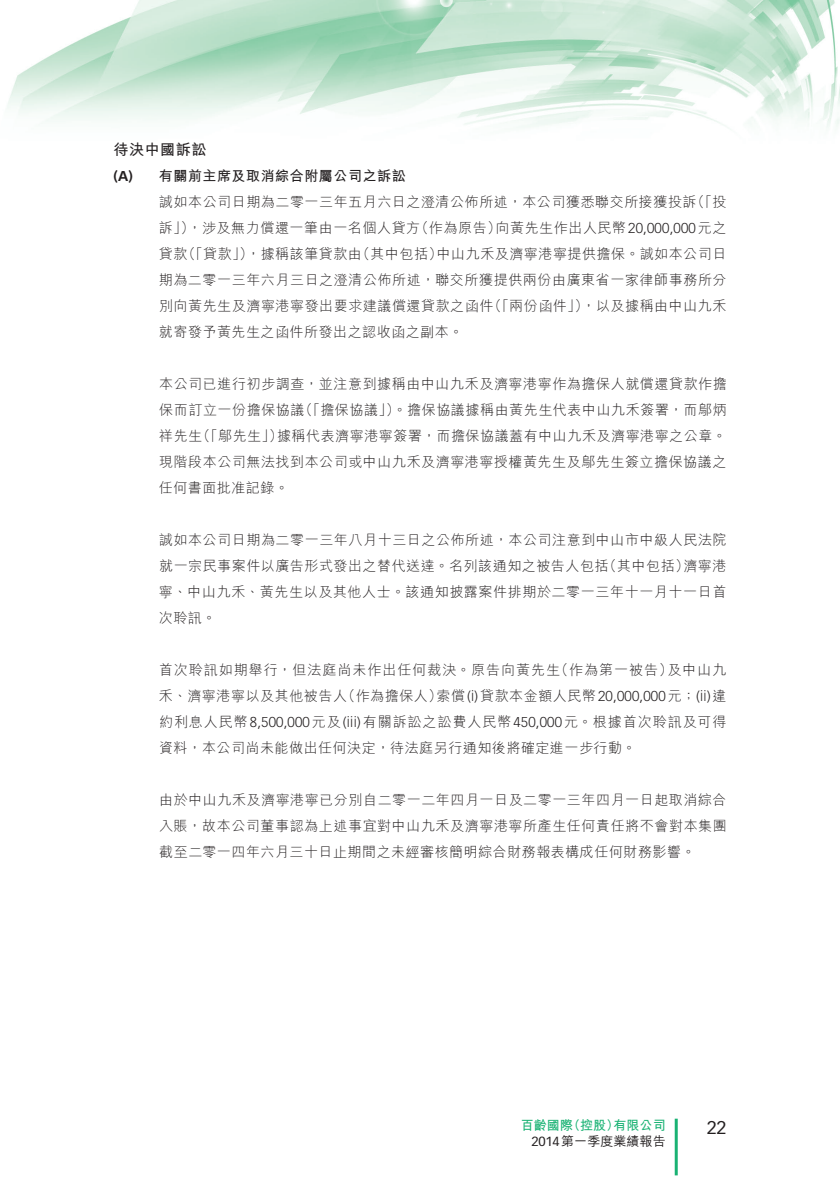
<style>
.page{position:relative;width:840px;height:1191px;background:#fff}
.page>*{position:absolute;margin:0;border:0;box-sizing:border-box;transform-origin:0 0}
.t1{font:18px "Vectora LT Std";color:#231f20}
.t2{font:700 15px "M Hei HK";letter-spacing:.04em;color:#231f20}
.t3{font:300 14px/26px "M Hei HK";letter-spacing:.04em;color:#231f20}
.t4{font:300 14px "Vectora LT Std";letter-spacing:.015em;color:#231f20}
.t5{font:300 14px "M Hei HK";letter-spacing:.07em;color:#231f20}
.t6{font:700 14px "M Hei HK";letter-spacing:.04em;color:#231f20}
.t7{font:700 14px "Vectora LT Std";color:#231f20}
.t8{font:500 13px/16px "M Hei HK";letter-spacing:.005em;color:#231f20}
.t9{font:700 13px "M Hei HK";letter-spacing:.005em;color:#19b273}
.s1{font-family:"Vectora LT Std"}
.s2{font-family:"M Hei HK"}
.s3{font-weight:700;color:#19b273}
.s4{font-family:"Vectora LT Std";font-weight:400}
</style>
<div class="page">
<img style="left:7px;top:0;width:832px;height:1176px">
<hr style="left:674px;top:1118px;width:3px;height:57px;background:#19b273">
<p class="t2" style="left:113px;top:139px;width:94px">待決中國訴訟</p>
<p class="t6" style="left:159px;top:166px;width:248px">有關前主席及取消綜合附屬公司之訴訟</p>
<p class="t7" style="left:113px;top:168px;width:21px">A( )</p>
<p class="t3" style="left:690px;top:189px;width:37px">（「投</p>
<p class="t3" style="left:495px;top:189px;width:232px;text-indent:-336px">誠如本公司日期為二零一三年五月六日之澄清公佈所述，本公司獲悉聯交所接獲投訴<br>向黃先生作出人民幣<span class="s1">20,000,000</span>元之</p>
<p class="t3" style="left:188px;top:215px;width:234px">，涉及無力償還一筆由一名個人貸方</p>
<p class="t3" style="left:159px;top:215px;width:37px">訴」）</p>
<p class="t3" style="left:414px;top:215px;width:88px">（作為原告）</p>
<p class="t3" style="left:159px;top:241px;width:30px">貸款</p>
<p class="t3" style="left:159px;top:267px;width:569px">期為二零一三年六月三日之澄清公佈所述，聯交所獲提供兩份由廣東省一家律師事務所分</p>
<p class="t3" style="left:581px;top:293px;width:146px">，以及據稱由中山九禾</p>
<p class="t3" style="left:182px;top:241px;width:73px">（「貸款」）</p>
<p class="t3" style="left:246px;top:241px;width:117px">，據稱該筆貸款由</p>
<p class="t3" style="left:356px;top:241px;width:88px">（其中包括）</p>
<p class="t3" style="left:436px;top:241px;width:291px">中山九禾及濟寧港寧提供擔保。誠如本公司日</p>
<p class="t3" style="left:159px;top:293px;width:336px">別向黃先生及濟寧港寧發出要求建議償還貸款之函件就寄發予黃先生之函件所發出之認收函之副本。</p>
<p class="t3" style="left:159px;top:371px;width:569px;text-align:right">本公司已進行初步調查，並注意到據稱由中山九禾及濟寧港寧作為擔保人就償還貸款作擔（「擔保協議」）。擔保協議據稱由黃先生代表中山九禾簽署，而鄔炳</p>
<p class="t3" style="left:487px;top:293px;width:102px">（「兩份函件」）</p>
<p class="t3" style="left:277px;top:397px;width:451px;text-indent:-118px">保而訂立一份擔保協議<br>據稱代表濟寧港寧簽署，而擔保協議蓋有中山九禾及濟寧港寧之公章。</p>
<p class="t3" style="left:196px;top:423px;width:88px">（「鄔先生」）</p>
<p class="t3" style="left:159px;top:423px;width:568px">祥先生<br>現階段本公司無法找到本公司或中山九禾及濟寧港寧授權黃先生及鄔先生簽立擔保協議之任何書面批准記錄。</p>
<p class="t3" style="left:159px;top:527px;width:569px;text-align:right">誠如本公司日期為二零一三年八月十三日之公佈所述，本公司注意到中山市中級人民法院濟寧港</p>
<p class="t3" style="left:602px;top:553px;width:88px">（其中包括）</p>
<p class="t3" style="left:159px;top:553px;width:568px">就一宗民事案件以廣告形式發出之替代送達。名列該通知之被告人包括<br>寧、中山九禾、黃先生以及其他人士。該通知披露案件排期於二零一三年十一月十一日首次聆訊。</p>
<p class="t3" style="left:667px;top:657px;width:60px">及中山九</p>
<p class="t5" style="left:159px;top:663px;width:402px">首次聆訊如期舉行，但法庭尚未作出任何裁決。原告向黃先生</p>
<p class="t4" style="left:436px;top:688px;width:291px"><span class="s2">索償</span> )i( <span class="s2">貸款本金額人民幣</span>20,000,000<span class="s2">元；</span> ( <span class="s2">違</span>)i i</p>
<p class="t3" style="left:554px;top:657px;width:120px">（作為第一被告）</p>
<p class="t3" style="left:341px;top:683px;width:102px">（作為擔保人）</p>
<p class="t3" style="left:159px;top:683px;width:569px">禾、濟寧港寧以及其他被告人<br>約利息人民幣<span class="s1">8,500,000</span>元及<span class="s1">(iii)</span>有關訴訟之訟費人民幣<span class="s1">450,000</span>元。根據首次聆訊及可得資料，本公司尚未能做出任何決定，待法庭另行通知後將確定進一步行動。</p>
<p class="t3" style="left:159px;top:787px;width:569px;text-align:justify">由於中山九禾及濟寧港寧已分別自二零一二年四月一日及二零一三年四月一日起取消綜合入賬，故本公司董事認為上述事宜對中山九禾及濟寧港寧所產生任何責任將不會對本集團截至二零一四年六月三十日止期間之未經審核簡明綜合財務報表構成任何財務影響。</p>
<p class="t9" style="left:567px;top:1116px;width:53px">（控股）</p>
<p class="t8" style="left:531px;top:1116px;width:136px;text-indent:-11px"><span class="s3">百齡國際<br></span><span class="s4">2014</span>第一季度業績報告</p>
<p class="t1" style="left:706px;top:1116px;width:21px">22</p>
<p class="t9" style="left:613px;top:1116px;width:54px">有限公司</p>
</div>
